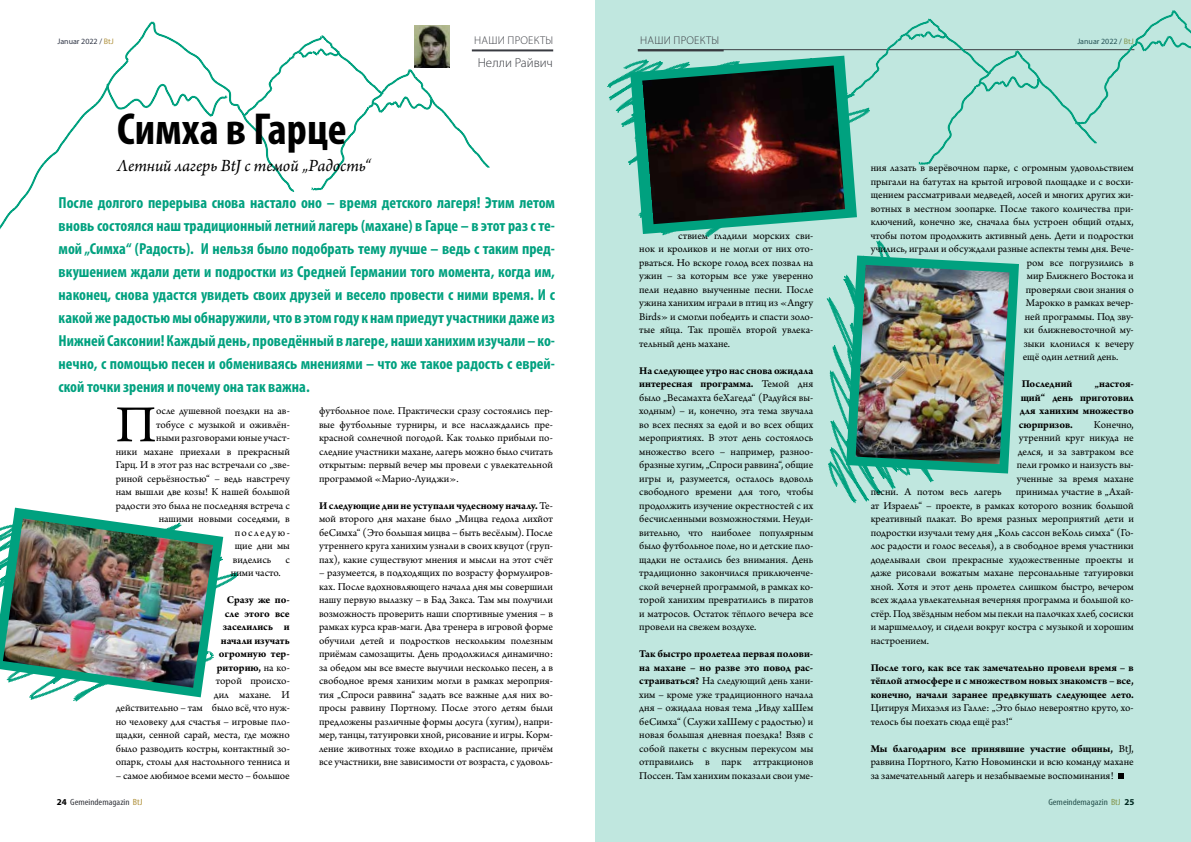
<style>
.page{position:relative;width:1191px;height:842px;background:#fff}
.page>*{position:absolute;margin:0;border:0;box-sizing:border-box;transform-origin:0 0}
.t1{font:54.7px "Arno Pro";color:#000}
.t2{font:700 condensed 45px "Myriad Pro";color:#000}
.t3{font:italic 18px "Arno Pro";letter-spacing:-.005em;color:#000}
.t4{font:700 condensed 16px/23px "Myriad Pro";color:#00a17f;text-align:justify}
.t5{font:300 13.1px "Myriad Pro";color:#393b41}
.t6{font:300 11.3px "Myriad Pro";letter-spacing:.02em;color:#393b41}
.t7{font:11px/13.5px "Arno Pro";color:#000;text-align:justify}
.t8{font:700 11px/13.5px "Arno Pro";color:#000;text-align:justify}
.t9{font:11px "Arno Pro";letter-spacing:.115em;color:#000}
.t10{font:condensed 9px "Myriad Pro";color:#393b41;scale:1.14 1}
.t11{font:8px "Myriad Pro";color:#313747}
.s1{color:#b1933f}
.s2{font-weight:700}
.s3{font-weight:700;font-stretch:normal;color:#000}
</style>
<div class="page">
<div style="left:595px;top:0;width:596px;height:842px;background:#c0e7df"></div>
<svg style="left:1118px;top:773px;width:5px;height:6px"></svg>
<hr style="left:472px;top:49px;width:81px;height:2px;background:#393b41">
<img style="left:415px;top:25px;width:34px;height:10px">
<svg style="left:13px;top:508px;width:75px;height:10px"></svg>
<svg style="left:0;top:527px;width:239px;height:175px"></svg>
<img style="left:3px;top:518px;width:210px;height:170px">
<svg style="left:0;top:21px;width:294px;height:209px"></svg>
<svg style="left:106px;top:83px;width:122px;height:34px"></svg>
<svg style="left:244px;top:35px;width:246px;height:156px"></svg>
<svg style="left:607px;top:10px;width:584px;height:494px"></svg>
<p class="t6" style="left:474px;top:34px;width:80px">НАШИ ПРОЕКТЫ</p>
<p class="t6" style="left:640px;top:34px;width:80px">НАШИ ПРОЕКТЫ</p>
<p class="t11" style="left:57px;top:37px;width:58px">Januar 2022 / <span class="s1">BtJ</span></p>
<p class="t11" style="left:1077px;top:37px;width:58px">Januar 2022 / <span class="s1">BtJ</span></p>
<p class="t5" style="left:478px;top:54px;width:77px">Нелли Райвич</p>
<h2 class="t2" style="left:117px;top:101px;width:231px">Симха в Гарце</h2>
<h3 class="t3" style="left:117px;top:155px;width:255px">Летний лагерь BtJ с темой „Радость“</h3>
<p class="t4" style="left:59px;top:190px;width:498px">После долгого перерыва снова настало оно – время детского лагеря! Этим летом вновь состоялся наш традиционный летний лагерь (махане) в Гарце – в этот раз с те&shy;мой „Симха“ (Радость). И нельзя было подобрать тему лучше – ведь с таким пред&shy;вкушением ждали дети и подростки из Средней Германии того момента, когда им, наконец, снова удастся увидеть своих друзей и весело провести с ними время. И с какой же радостью мы обнаружили, что в этом году к нам приедут участники даже из Нижней Саксонии! Каждый день, проведённый в лагере, наши ханихим изучали – ко&shy;нечно, с помощью песен и обмениваясь мнениями – что же такое радость с еврей&shy;ской точки зрения и почему она так важна.</p>
<h1 class="t1" style="left:116px;top:394px;width:42px">П</h1>
<p class="t7" style="left:156px;top:405px;width:135px">осле душевной поездки на ав-</p>
<p class="t7" style="left:319px;top:405px;width:235px">футбольное поле. Практически сразу состоялись пер&shy;вые футбольные турниры, и все наслаждались пре&shy;красной солнечной погодой. Как только прибыли по&shy;следние участники махане, лагерь можно было считать открытым: первый вечер мы провели с увлекательной программой «Марио-Луиджи».</p>
<p class="t7" style="left:319px;top:499px;width:235px"><span class="s2">И следующие дни не уступали чудесному началу.</span> Те&shy;мой второго дня махане было „Мицва гедола лихйот беСимха“ (Это большая мицва – быть весёлым). После утреннего круга ханихим узнали в своих квуцот (груп&shy;пах), какие существуют мнения и мысли на этот счёт</p>
<p class="t7" style="left:319px;top:567px;width:235px">– разумеется, в подходящих по возрасту формулиров&shy;ках. После вдохновляющего начала дня мы совершили нашу первую вылазку – в Бад Закса. Там мы получили возможность проверить наши спортивные умения – в рамках курса крав-маги. Два тренера в игровой форме обучили детей и подростков нескольким полезным приёмам самозащиты. День продолжился динамично: за обедом мы все вместе выучили несколько песен, а в свободное время ханихим могли в рамках мероприя&shy;тия „Спроси раввина“ задать все важные для них во&shy;просы раввину Портному. После этого детям были предложены различные формы досуга (хугим), напри&shy;мер, танцы, татуировки хной, рисование и игры. Корм&shy;ление животных тоже входило в расписание, причём все участники, вне зависимости от возраста, с удоволь-</p>
<p class="t7" style="left:156px;top:418px;width:135px">тобусе с музыкой и оживлён-</p>
<p class="t7" style="left:156px;top:432px;width:135px">ными разговорами юные участ-</p>
<p class="t7" style="left:116px;top:445px;width:175px">ники махане приехали в прекрасный</p>
<p class="t7" style="left:116px;top:459px;width:175px">Гарц. И в этот раз нас встречали со „зве-</p>
<p class="t7" style="left:116px;top:472px;width:175px">риной серьёзностью“ – ведь навстречу</p>
<p class="t7" style="left:116px;top:486px;width:176px">нам вышли две козы! К нашей большой</p>
<p class="t7" style="left:116px;top:499px;width:176px">радости это была не последняя встреча с</p>
<p class="t7" style="left:159px;top:513px;width:132px">нашими новыми соседями, в</p>
<p class="t9" style="left:235px;top:526px;width:56px">последую-</p>
<p class="t7" style="left:235px;top:540px;width:56px">щие дни мы</p>
<p class="t7" style="left:233px;top:553px;width:40px">виделись</p>
<p class="t7" style="left:285px;top:553px;width:6px">с</p>
<p class="t7" style="left:231px;top:567px;width:51px">ними часто.</p>
<p class="t7" style="left:116px;top:594px;width:176px;text-align:right"><span class="s2">Сразу же по-<br>сле этого все<br>заселились и<br>начали изучать<br>огромную тер-<br>риторию,</span> на ко-<br>торой происхо-<br>дил махане. И<br>действительно – там было всё, что нуж&shy;но человеку для счастья – игровые пло&shy;щадки, сенной сарай, места, где можно было разводить костры, контактный зо&shy;опарк, столы для настольного тенниса и</p>
<p class="t7" style="left:116px;top:769px;width:175px">– самое любимое всеми место – большое</p>
<p class="t7" style="left:639px;top:229px;width:176px;text-indent:39px">ствием гладили морских сви&shy;нок и кроликов и не могли от них ото&shy;рваться. Но вскоре голод всех позвал на ужин – за которым все уже уверенно пели недавно выученные песни. После ужина ханихим играли в птиц из «Angry Birds» и смогли победить и спасти золо&shy;тые яйца. Так прошёл второй увлека&shy;тельный день махане.</p>
<p class="t7" style="left:639px;top:364px;width:176px"><span class="s2">На следующее утро нас снова ожидала интересная программа.</span> Темой дня было „Весамахта беХагеда“ (Радуйся вы&shy;ходным) – и, конечно, эта тема звучала во всех песнях за едой и во всех общих мероприятиях. В этот день состоялось множество всего – например, разноо&shy;бразные хугим, „Спроси раввина“, общие игры и, разумеется, осталось вдоволь свободного времени для того, чтобы продолжить изучение окрестностей с их бесчисленными возможностями. Неуди&shy;вительно, что наиболее популярным было футбольное поле, но и детские пло&shy;щадки не остались без внимания. День традиционно закончился приключенче&shy;ской вечерней программой, в рамках ко&shy;торой ханихим превратились в пиратов и матросов. Остаток тёплого вечера все провели на свежем воздухе.</p>
<p class="t7" style="left:639px;top:648px;width:176px"><span class="s2">Так быстро пролетела первая полови&shy;на махане – но разве это повод рас&shy;страиваться?</span> На следующий день хани&shy;хим – кроме уже традиционного начала дня – ожидала новая тема „Ивду хаШем беСимха“ (Служи хаШему с радостью) и новая большая дневная поездка! Взяв с собой пакеты с вкусным перекусом мы отправились в парк аттракционов Поссен. Там ханихим показали свои уме-</p>
<p class="t7" style="left:870px;top:162px;width:265px">ния лазать в верёвочном парке, с огромным удовольствием</p>
<p class="t7" style="left:870px;top:175px;width:264px">прыгали на батутах на крытой игровой площадке и с восхи-</p>
<p class="t7" style="left:870px;top:189px;width:264px">щением рассматривали медведей, лосей и многих других жи-</p>
<p class="t7" style="left:870px;top:202px;width:265px">вотных в местном зоопарке. После такого количества при-</p>
<p class="t7" style="left:870px;top:216px;width:264px">ключений, конечно же, сначала был устроен общий отдых,</p>
<p class="t7" style="left:870px;top:229px;width:264px">чтобы потом продолжить активный день. Дети и подростки</p>
<p class="t7" style="left:870px;top:243px;width:265px">учились, играли и обсуждали разные аспекты темы дня. Вече-</p>
<p class="t7" style="left:1026px;top:256px;width:109px">ром все погрузились в</p>
<p class="t7" style="left:1026px;top:270px;width:109px">мир Ближнего Востока и</p>
<p class="t7" style="left:1025px;top:283px;width:110px">проверяли свои знания о</p>
<p class="t7" style="left:1025px;top:297px;width:109px">Марокко в рамках вечер-</p>
<p class="t7" style="left:1024px;top:310px;width:110px">ней программы. Под зву-</p>
<p class="t7" style="left:1023px;top:324px;width:111px">ки ближневосточной му-</p>
<p class="t7" style="left:1023px;top:337px;width:112px">зыки клонился к вечеру</p>
<p class="t7" style="left:1022px;top:351px;width:97px">ещё один летний день.</p>
<p class="t8" style="left:1021px;top:378px;width:52px">Последний</p>
<p class="t8" style="left:1018px;top:378px;width:117px;text-indent:76px">„настоя&shy;щий“ день приготовил для ханихим множество сюрпризов.</p>
<p class="t7" style="left:1016px;top:418px;width:119px;text-indent:77px">Конечно, утренний круг никуда не делся, и за завтраком все пели громко и наизусть вы&shy;ученные за время махане</p>
<p class="t7" style="left:870px;top:486px;width:265px;text-indent:145px">принимал участие в „Ахай&shy;ат Израель“ – проекте, в рамках которого возник большой креативный плакат. Во время разных мероприятий дети и подростки изучали тему дня „Коль сассон веКоль симха“ (Го&shy;лос радости и голос веселья), а в свободное время участники доделывали свои прекрасные художественные проекты и даже рисовали вожатым махане персональные татуировки хной. Хотя и этот день пролетел слишком быстро, вечером всех ждала увлекательная вечерняя программа и большой ко&shy;стёр. Под звёздным небом мы пекли на палочках хлеб, сосиски и маршмеллоу, и сидели вокруг костра с музыкой и хорошим настроением.</p>
<p class="t8" style="left:870px;top:661px;width:264px">После того, как все так замечательно провели время – в тёплой атмосфере и с множеством новых знакомств – все, конечно, начали заранее предвкушать следующее лето.</p>
<p class="t7" style="left:870px;top:702px;width:264px">Цитируя Михаэля из Галле: „Это было невероятно круто, хо&shy;телось бы поехать сюда ещё раз!“</p>
<p class="t7" style="left:870px;top:742px;width:265px"><span class="s2">Мы благодарим все принявшие участие общины,</span> BtJ, раввина Портного, Катю Новомински и всю команду махане за замечательный лагерь и незабываемые воспоминания!</p>
<p class="t7" style="left:870px;top:486px;width:132px">песни. А потом весь лагерь</p>
<p class="t10" style="left:57px;top:796px;width:77px"><span class="s3">24</span> Gemeindemagazin <span class="s1">BtJ</span></p>
<p class="t10" style="left:1048px;top:796px;width:77px">Gemeindemagazin <span class="s1">BtJ</span> <span class="s3">25</span></p>
</div>
